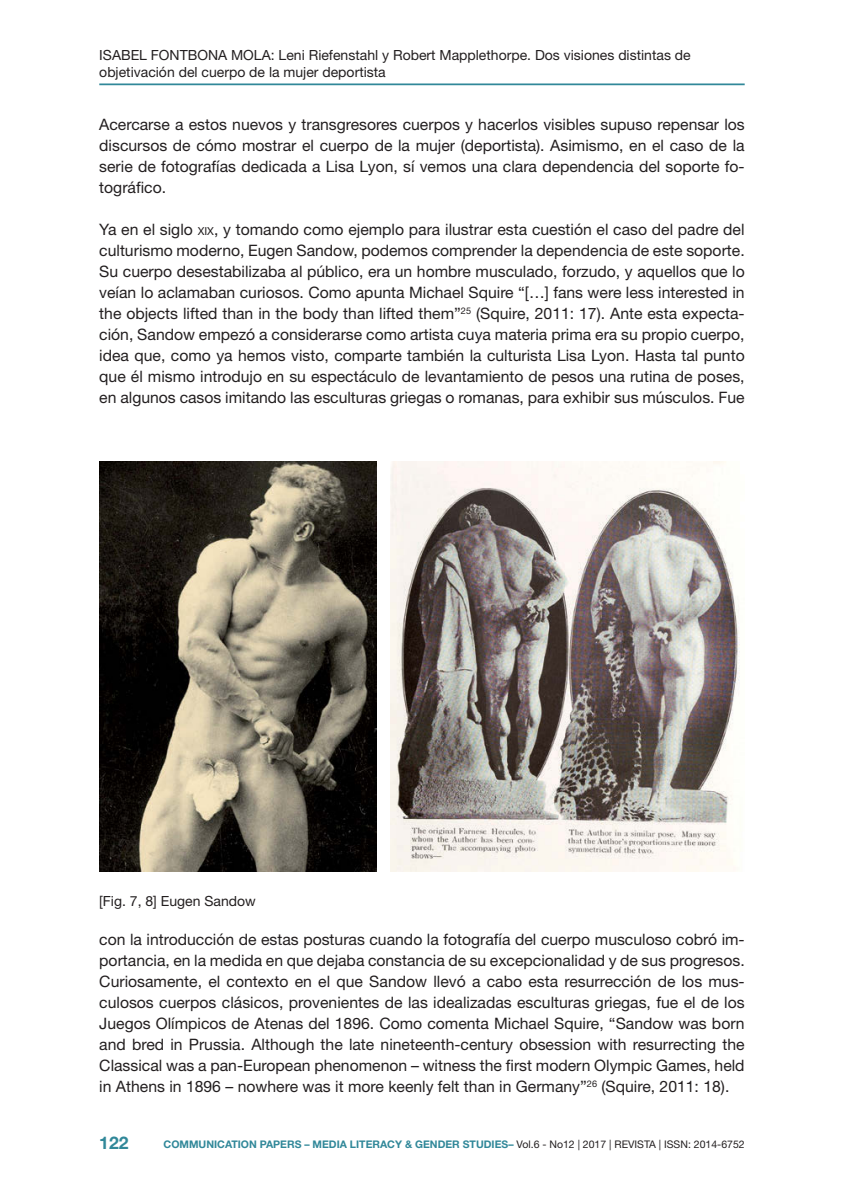
<style>
.page{position:relative;width:844px;height:1191px;background:#fff}
.page>*{position:absolute;margin:0;border:0;box-sizing:border-box;transform-origin:0 0}
.t1{font:700 17.5px "Helvetica Neue LT Std";color:#318899}
.t2{font:15.75px/21px "Helvetica Neue LT Std";color:#231f20;text-align:justify}
.t3{font:14px/16.8px "Helvetica Neue LT Std";color:#231f20}
.t4{font:700 10.5px "Helvetica Neue LT Std";color:#318899}
.s1{font-size:11.03px}
.s2{font-weight:400;color:#231f20}
</style>
<div class="page">
<hr style="left:99px;top:83px;width:645px;height:2px;background:#318899">
<img style="left:99px;top:461px;width:278px;height:410px">
<img style="left:390px;top:461px;width:350px;height:410px">
<p class="t3" style="left:99px;top:47px;width:592px">ISABEL FONTBONA MOLA: Leni Riefenstahl y Robert Mapplethorpe. Dos visiones distintas de objetivación del cuerpo de la mujer deportista</p>
<p class="t2" style="left:99px;top:114px;width:646px">Acercarse a estos nuevos y transgresores cuerpos y hacerlos visibles supuso repensar los discursos de cómo mostrar el cuerpo de la mujer (deportista). Asimismo, en el caso de la serie de fotografías dedicada a Lisa Lyon, sí vemos una clara dependencia del soporte fo&shy;tográfico.</p>
<p class="t2" style="left:99px;top:219px;width:646px">Ya en el siglo <span class="s1">xix</span>, y tomando como ejemplo para ilustrar esta cuestión el caso del padre del culturismo moderno, Eugen Sandow, podemos comprender la dependencia de este soporte.<br>Su cuerpo desestabilizaba al público, era un hombre musculado, forzudo, y aquellos que lo veían lo aclamaban curiosos. Como apunta Michael Squire “[…] fans were less interested in the objects lifted than in the body than lifted them”<sup>25</sup> (Squire, 2011: 17). Ante esta expecta&shy;ción, Sandow empezó a considerarse como artista cuya materia prima era su propio cuerpo, idea que, como ya hemos visto, comparte también la culturista Lisa Lyon. Hasta tal punto que él mismo introdujo en su espectáculo de levantamiento de pesos una rutina de poses, en algunos casos imitando las esculturas griegas o romanas, para exhibir sus músculos. Fue</p>
<p class="t3" style="left:99px;top:892px;width:158px">[Fig. 7, 8] Eugen Sandow</p>
<p class="t2" style="left:99px;top:928px;width:646px">con la introducción de estas posturas cuando la fotografía del cuerpo musculoso cobró im&shy;portancia, en la medida en que dejaba constancia de su excepcionalidad y de sus progresos.</p>
<p class="t2" style="left:99px;top:970px;width:646px">Curiosamente, el contexto en el que Sandow llevó a cabo esta resurrección de los mus&shy;culosos cuerpos clásicos, provenientes de las idealizadas esculturas griegas, fue el de los Juegos Olímpicos de Atenas del 1896. Como comenta Michael Squire, “Sandow was born and bred in Prussia. Although the late nineteenth-century obsession with resurrecting the Classical was a pan-European phenomenon – witness the first modern Olympic Games, held in Athens in 1896 – nowhere was it more keenly felt than in Germany”<sup>26</sup> (Squire, 2011: 18).</p>
<p class="t1" style="left:99px;top:1131px;width:31px">122</p>
<p class="t4" style="left:163px;top:1138px;width:582px">COMMUNICATION PAPERS – MEDIA LITERACY &amp; GENDER STUDIES– <span class="s2">Vol.6 - No12 | 2017 | REVISTA | ISSN: 2014-6752</span></p>
</div>
